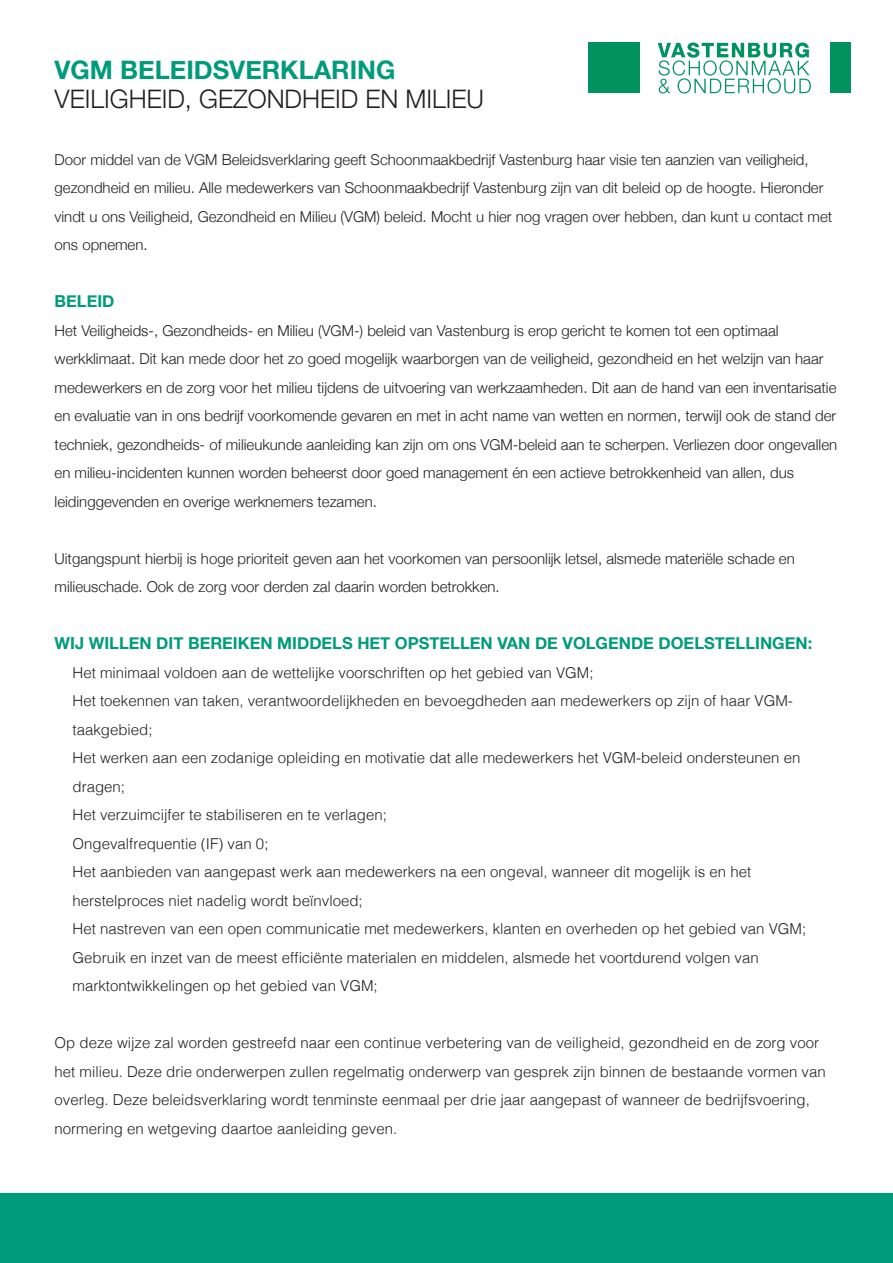
<style>
.page{position:relative;width:893px;height:1263px;background:#fff}
.page>*{position:absolute;margin:0;border:0;box-sizing:border-box;transform-origin:0 0}
.t1{font:300 25.5px "Helvetica Neue";color:#231f20}
.t2{font:700 25.5px "Helvetica Neue";color:#009b7a}
.t3{font:700 16.5px "Helvetica Neue";color:#009b7a}
.t4{font:300 15px/28.5px "Helvetica Neue";color:#231f20}
.t5{font:300 15px/28.5px "Helvetica";color:#231f20}
</style>
<div class="page">
<svg style="left:658px;top:43px;width:153px;height:50px"></svg>
<div style="left:830px;top:43px;width:20px;height:50px;background:#00935f"></div>
<div style="left:588px;top:43px;width:52px;height:50px;background:#00935f"></div>
<div style="left:0;top:1193px;width:893px;height:70px;background:#009b7a"></div>
<p class="t2" style="left:55px;top:50px;width:342px">VGM BELEIDSVERKLARING</p>
<p class="t1" style="left:55px;top:78px;width:431px">VEILIGHEID, GEZONDHEID EN MILIEU</p>
<p class="t4" style="left:55px;top:144px;width:779px">Door middel van de VGM Beleidsverklaring geeft Schoonmaakbedrijf Vastenburg haar visie ten aanzien van veiligheid, gezondheid en milieu. Alle medewerkers van Schoonmaakbedrijf Vastenburg zijn van dit beleid op de hoogte. Hieronder vindt u ons Veiligheid, Gezondheid en Milieu (VGM) beleid. Mocht u hier nog vragen over hebben, dan kunt u contact met ons opnemen.</p>
<p class="t3" style="left:55px;top:288px;width:61px">BELEID</p>
<p class="t4" style="left:55px;top:315px;width:784px">Het Veiligheids-, Gezondheids- en Milieu (VGM-) beleid van Vastenburg is erop gericht te komen tot een optimaal werkklimaat. Dit kan mede door het zo goed mogelijk waarborgen van de veiligheid, gezondheid en het welzijn van haar medewerkers en de zorg voor het milieu tijdens de uitvoering van werkzaamheden. Dit aan de hand van een inventarisatie en evaluatie van in ons bedrijf voorkomende gevaren en met in acht name van wetten en normen, terwijl ook de stand der techniek, gezondheids- of milieukunde aanleiding kan zijn om ons VGM-beleid aan te scherpen. Verliezen door ongevallen en milieu-incidenten kunnen worden beheerst door goed management én een actieve betrokkenheid van allen, dus leidinggevenden en overige werknemers tezamen.</p>
<p class="t4" style="left:55px;top:543px;width:742px">Uitgangspunt hierbij is hoge prioriteit geven aan het voorkomen van persoonlijk letsel, alsmede materiële schade en milieuschade. Ook de zorg voor derden zal daarin worden betrokken.</p>
<p class="t3" style="left:55px;top:630px;width:759px">WIJ WILLEN DIT BEREIKEN MIDDELS HET OPSTELLEN VAN DE VOLGENDE DOELSTELLINGEN:</p>
<p class="t5" style="left:73px;top:657px;width:722px">Het minimaal voldoen aan de wettelijke voorschriften op het gebied van VGM;<br>Het toekennen van taken, verantwoordelijkheden en bevoegdheden aan medewerkers op zijn of haar VGM&shy;taakgebied;</p>
<p class="t5" style="left:73px;top:742px;width:729px">Het werken aan een zodanige opleiding en motivatie dat alle medewerkers het VGM-beleid ondersteunen en dragen;</p>
<p class="t5" style="left:73px;top:799px;width:316px">Het verzuimcijfer te stabiliseren en te verlagen;</p>
<p class="t5" style="left:73px;top:828px;width:197px">Ongevalfrequentie (IF) van 0;</p>
<p class="t5" style="left:73px;top:856px;width:680px">Het aanbieden van aangepast werk aan medewerkers na een ongeval, wanneer dit mogelijk is en het herstelproces niet nadelig wordt beïnvloed;</p>
<p class="t5" style="left:73px;top:913px;width:735px">Het nastreven van een open communicatie met medewerkers, klanten en overheden op het gebied van VGM;</p>
<p class="t5" style="left:73px;top:942px;width:688px">Gebruik en inzet van de meest efficiënte materialen en middelen, alsmede het voortdurend volgen van marktontwikkelingen op het gebied van VGM;</p>
<p class="t5" style="left:55px;top:1027px;width:773px">Op deze wijze zal worden gestreefd naar een continue verbetering van de veiligheid, gezondheid en de zorg voor het milieu. Deze drie onderwerpen zullen regelmatig onderwerp van gesprek zijn binnen de bestaande vormen van overleg. Deze beleidsverklaring wordt tenminste eenmaal per drie jaar aangepast of wanneer de bedrijfsvoering, normering en wetgeving daartoe aanleiding geven.</p>
</div>
